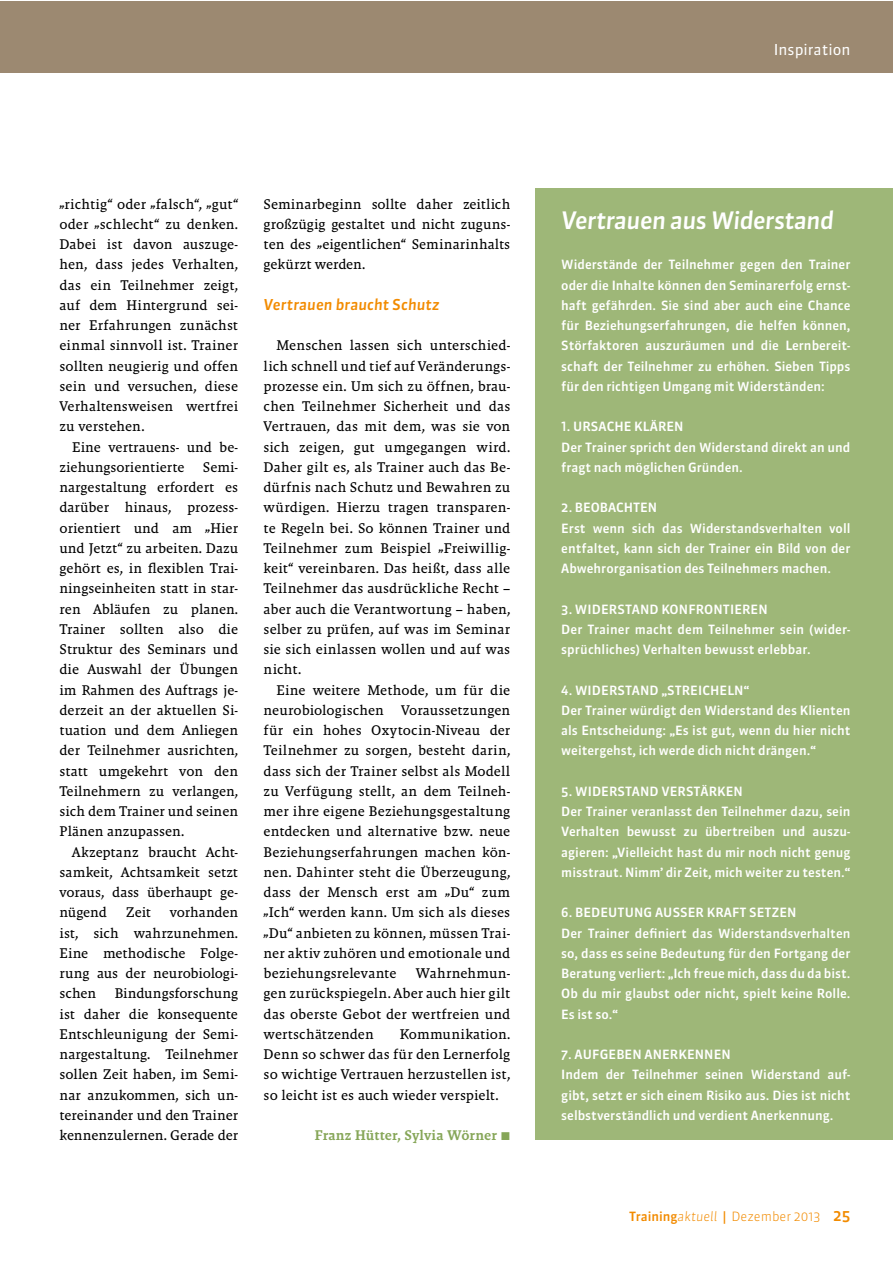
<style>
.page{position:relative;width:893px;height:1263px;background:#fff}
.page>*{position:absolute;margin:0;border:0;box-sizing:border-box;transform-origin:0 0}
.t1{font:italic 500 24px "Sanuk OT";letter-spacing:-.02em;color:#fff}
.t2{font:italic 500 15px "Sanuk OT";letter-spacing:.005em;color:#f28b00}
.t3{font:15px "Sanuk OT";color:#fff}
.t4{font:14.25px/20.2px "Malaga Reg";color:#000;text-align:justify}
.t5{font:14.25px "Malaga Med";letter-spacing:.005em;color:#86a658}
.t6{font:500 12.75px/20.2px "Sanuk OT";color:#fff}
.t7{font:300 12.75px "Sanuk OT";color:#f28b00}
.s1{font-weight:500}
.s2{font-style:italic}
.s3{font-weight:500;font-size:15px}
</style>
<div class="page">
<div style="left:0;top:1px;width:892px;height:71px;background:#9c8971"></div>
<div style="left:536px;top:188px;width:356px;height:952px;background:#9eb778"></div>
<p class="t3" style="left:774px;top:41px;width:78px">Inspiration</p>
<p class="t4" style="left:60px;top:194px;width:180px">„richtig“ oder „falsch“, „gut“ oder „schlecht“ zu denken.<br>Dabei ist davon auszuge&shy;hen, dass jedes Verhalten, das ein Teilnehmer zeigt, auf dem Hintergrund sei&shy;ner Erfahrungen zunächst einmal sinnvoll ist. Trainer sollten neugierig und offen sein und versuchen, diese Verhaltensweisen wertfrei zu verstehen.</p>
<p class="t4" style="left:60px;top:437px;width:180px;text-indent:13px">Eine vertrauens- und be&shy;ziehungsorientierte</p>
<p class="t4" style="left:60px;top:457px;width:180px;text-indent:143px">Semi&shy;nargestaltung erfordert es darüber hinaus, prozess&shy;orientiert und am „Hier und Jetzt“ zu arbeiten. Dazu gehört es, in flexiblen Trai&shy;ningseinheiten statt in star&shy;ren Abläufen zu planen.<br>Trainer sollten also die Struktur des Seminars und die Auswahl der Übungen im Rahmen des Auftrags je&shy;derzeit an der aktuellen Si&shy;tuation und dem Anliegen der Teilnehmer ausrichten, statt umgekehrt von den Teilnehmern zu verlangen, sich dem Trainer und seinen Plänen anzupassen.</p>
<p class="t4" style="left:60px;top:842px;width:180px;text-indent:13px">Akzeptanz braucht Acht&shy;samkeit, Achtsamkeit setzt voraus, dass überhaupt ge&shy;nügend</p>
<p class="t4" style="left:60px;top:902px;width:180px;text-indent:110px">vorhanden ist, sich wahrzunehmen.<br>Eine methodische Folge&shy;rung aus der neurobiologi&shy;schen</p>
<p class="t4" style="left:126px;top:902px;width:27px">Zeit</p>
<p class="t4" style="left:60px;top:983px;width:180px;text-indent:55px">Bindungsforschung ist daher die konsequente Entschleunigung der Semi&shy;nargestaltung. Teilnehmer sollen Zeit haben, im Semi&shy;nar anzukommen, sich un&shy;tereinander und den Trainer kennenzulernen. Gerade der</p>
<p class="t4" style="left:264px;top:194px;width:248px">Seminarbeginn sollte daher zeitlich großzügig gestaltet und nicht zuguns&shy;ten des „eigentlichen“ Seminarinhalts gekürzt werden.</p>
<p class="t2" style="left:264px;top:295px;width:178px">Vertrauen braucht Schutz</p>
<p class="t4" style="left:264px;top:335px;width:248px;text-indent:13px">Menschen lassen sich unterschied&shy;lich schnell und tief auf Veränderungs&shy;prozesse ein. Um sich zu öffnen, brau&shy;chen Teilnehmer Sicherheit und das Vertrauen, das mit dem, was sie von sich zeigen, gut umgegangen wird.<br>Daher gilt es, als Trainer auch das Be&shy;dürfnis nach Schutz und Bewahren zu würdigen. Hierzu tragen transparen&shy;te Regeln bei. So können Trainer und Teilnehmer zum Beispiel „Freiwillig&shy;keit“ vereinbaren. Das heißt, dass alle Teilnehmer das ausdrückliche Recht – aber auch die Verantwortung – haben, selber zu prüfen, auf was im Seminar sie sich einlassen wollen und auf was nicht.</p>
<p class="t4" style="left:264px;top:680px;width:248px;text-indent:13px">Eine weitere Methode, um für die neurobiologischen Voraussetzungen für ein hohes Oxytocin-Niveau der Teilnehmer zu sorgen, besteht darin, dass sich der Trainer selbst als Modell zu Verfügung stellt, an dem Teilneh&shy;mer ihre eigene Beziehungsgestaltung entdecken und alternative bzw. neue Beziehungserfahrungen machen kön&shy;nen. Dahinter steht die Überzeugung, dass der Mensch erst am „Du“ zum „Ich“ werden kann. Um sich als dieses „Du“ anbieten zu können, müssen Trai&shy;ner aktiv zuhören und emotionale und beziehungsrelevante</p>
<p class="t4" style="left:264px;top:963px;width:248px;text-indent:152px">Wahrnehmun&shy;gen zurückspiegeln. Aber auch hier gilt das oberste Gebot der wertfreien und wertschätzenden</p>
<p class="t4" style="left:264px;top:1024px;width:248px;text-indent:136px">Kommunikation.<br>Denn so schwer das für den Lernerfolg so wichtige Vertrauen herzustellen ist, so leicht ist es auch wieder verspielt.</p>
<p class="t5" style="left:315px;top:1127px;width:184px">Franz Hütter, Sylvia Wörner</p>
<h1 class="t1" style="left:561px;top:205px;width:274px">Vertrauen aus Widerstand</h1>
<p class="t6" style="left:561px;top:255px;width:291px;text-align:justify">Widerstände der Teilnehmer gegen den Trainer oder die Inhalte können den Seminarerfolg ernst&shy;haft gefährden. Sie sind aber auch eine Chance für Beziehungserfahrungen, die helfen können, Störfaktoren auszuräumen und die Lernbereit&shy;schaft der Teilnehmer zu erhöhen. Sieben Tipps für den richtigen Umgang mit Widerständen:</p>
<p class="t6" style="left:561px;top:417px;width:291px">1. URSACHE KLÄREN<br>Der Trainer spricht den Widerstand direkt an und fragt nach möglichen Gründen.</p>
<p class="t6" style="left:561px;top:498px;width:291px">2. BEOBACHTEN<br>Erst wenn sich das Widerstandsverhalten voll entfaltet, kann sich der Trainer ein Bild von der Abwehrorganisation des Teilnehmers machen.</p>
<p class="t6" style="left:561px;top:599px;width:291px">3. WIDERSTAND KONFRONTIEREN<br>Der Trainer macht dem Teilnehmer sein (wider&shy;sprüchliches) Verhalten bewusst erlebbar.</p>
<p class="t6" style="left:561px;top:680px;width:291px">4. WIDERSTAND „STREICHELN“<br>Der Trainer würdigt den Widerstand des Klienten als Entscheidung: „Es ist gut, wenn du hier nicht weitergehst, ich werde dich nicht drängen.“</p>
<p class="t6" style="left:561px;top:781px;width:291px">5. WIDERSTAND VERSTÄRKEN<br>Der Trainer veranlasst den Teilnehmer dazu, sein Verhalten bewusst zu übertreiben und auszu&shy;agieren: „Vielleicht hast du mir noch nicht genug misstraut. Nimm’ dir Zeit, mich weiter zu testen.“</p>
<p class="t6" style="left:561px;top:902px;width:291px">6. BEDEUTUNG AUSSER KRAFT SETZEN<br>Der Trainer definiert das Widerstandsverhalten so, dass es seine Bedeutung für den Fortgang der Beratung verliert: „Ich freue mich, dass du da bist.<br>Ob du mir glaubst oder nicht, spielt keine Rolle.<br>Es ist so.“</p>
<p class="t6" style="left:561px;top:1044px;width:291px">7. AUFGEBEN ANERKENNEN<br>Indem der Teilnehmer seinen Widerstand auf&shy;gibt, setzt er sich einem Risiko aus. Dies ist nicht selbstverständlich und verdient Anerkennung.</p>
<p class="t7" style="left:629px;top:1209px;width:223px"><span class="s1">Training</span><span class="s2">aktuell</span> <span class="s1">|</span> Dezember 2013 <span class="s3">25</span></p>
</div>
